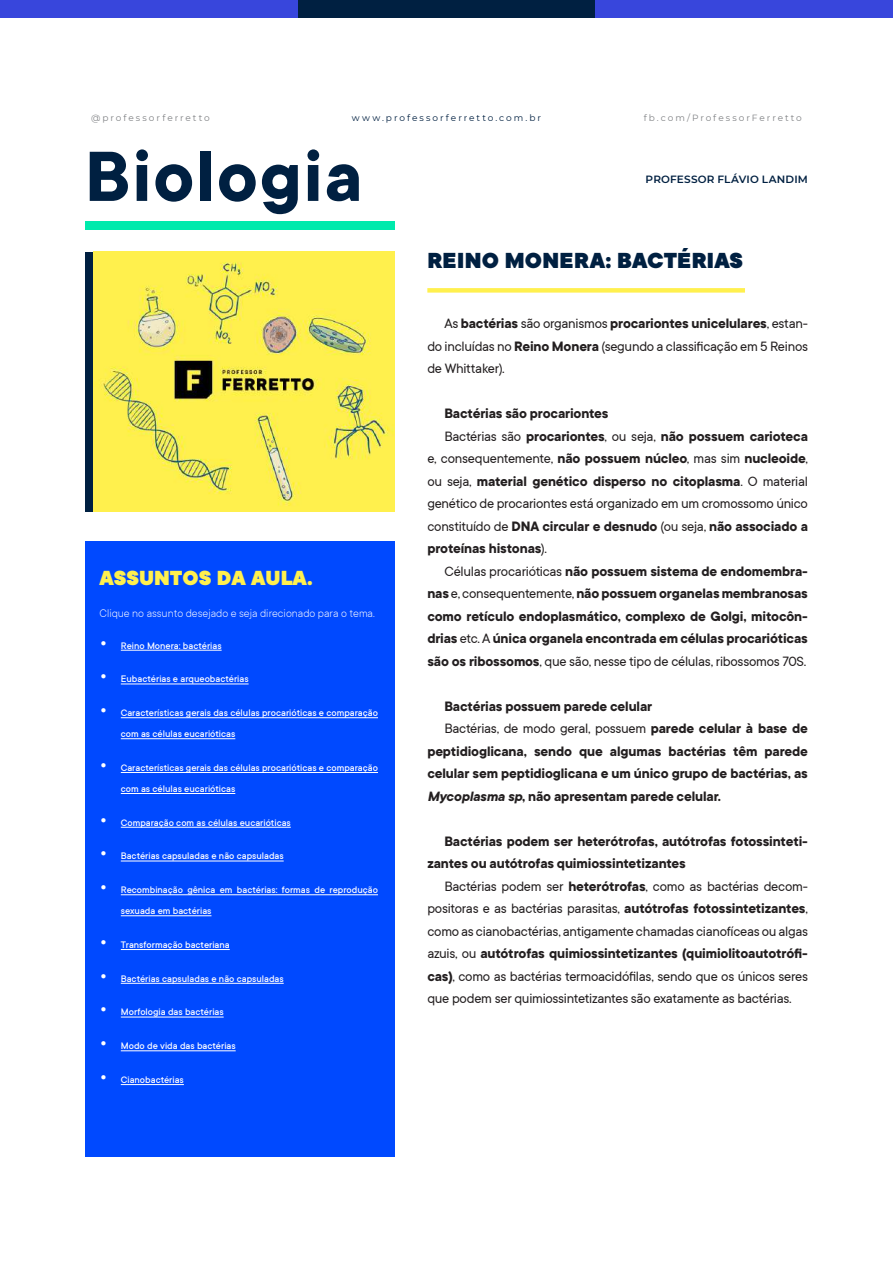
<style>
.page{position:relative;width:893px;height:1263px;background:#fff}
.page>*{position:absolute;margin:0;border:0;box-sizing:border-box;transform-origin:0 0}
.t1{font:700 78px "TT Commons";letter-spacing:.025em;color:#002041}
.t2{font:900 24px "TT Commons";letter-spacing:.01em;color:#002041}
.t3{font:900 22.5px "TT Commons";color:#fff04e}
.t4{font:15px/22.5px "TT Commons";letter-spacing:-.015em;color:#231f20;text-align:justify}
.t5{font:700 15px/22.5px "TT Commons";letter-spacing:-.01em;color:#231f20}
.t6{font:300 12px "TT Commons";color:#fff}
.t7{font:500 10.5px/21px "TT Commons";color:#fff}
.t8{font:600 10.5px "Montserrat";letter-spacing:.02em;color:#002041}
.t9{font:9px "Montserrat";letter-spacing:.215em;color:#808285}
.t10{font:9px "Montserrat";letter-spacing:.22em;color:#002041}
.s1{font-size:21px}
.s2{font-weight:700}
.s3{font-weight:400}
.s4{font-style:italic}
</style>
<div class="page">
<div style="left:85px;top:252px;width:9px;height:259px;background:#002041"></div>
<img style="left:94px;top:252px;width:301px;height:259px">
<div style="left:85px;top:541px;width:310px;height:616px;background:#0049ff"></div>
<hr style="left:121px;top:650px;width:101px;height:1px;background:#fff">
<hr style="left:121px;top:684px;width:128px;height:1px;background:#fff">
<hr style="left:121px;top:717px;width:257px;height:1px;background:#fff">
<hr style="left:121px;top:738px;width:114px;height:1px;background:#fff">
<hr style="left:121px;top:772px;width:257px;height:1px;background:#fff">
<hr style="left:121px;top:793px;width:114px;height:1px;background:#fff">
<hr style="left:121px;top:827px;width:170px;height:1px;background:#fff">
<hr style="left:121px;top:861px;width:163px;height:1px;background:#fff">
<hr style="left:121px;top:894px;width:257px;height:1px;background:#fff">
<hr style="left:121px;top:915px;width:90px;height:1px;background:#fff">
<hr style="left:121px;top:949px;width:109px;height:1px;background:#fff">
<hr style="left:121px;top:983px;width:163px;height:1px;background:#fff">
<hr style="left:121px;top:1017px;width:103px;height:1px;background:#fff">
<hr style="left:121px;top:1050px;width:115px;height:1px;background:#fff">
<hr style="left:121px;top:1084px;width:63px;height:1px;background:#fff">
<div style="left:427px;top:288px;width:318px;height:5px;background:#fff04e"></div>
<div style="left:85px;top:221px;width:103px;height:9px;background:#00eaac"></div>
<div style="left:188px;top:221px;width:103px;height:9px;background:#00eaac"></div>
<div style="left:291px;top:221px;width:104px;height:9px;background:#00eaac"></div>
<div style="left:0;top:0;width:298px;height:17px;background:#3846dc"></div>
<div style="left:298px;top:0;width:297px;height:17px;background:#002041"></div>
<div style="left:595px;top:0;width:298px;height:17px;background:#3846dc"></div>
<p class="t9" style="left:91px;top:112px;width:120px">@professorferretto</p>
<p class="t10" style="left:352px;top:112px;width:191px">www.professorferretto.com.br</p>
<p class="t9" style="left:644px;top:112px;width:160px">fb.com/ProfessorFerretto</p>
<h1 class="t1" style="left:85px;top:133px;width:279px">Biologia</h1>
<h3 class="t3" style="left:100px;top:565px;width:215px">ASSUNTOS DA AULA.</h3>
<p class="t6" style="left:100px;top:606px;width:277px">Clique no assunto desejado e seja direcionado para o tema.</p>
<p class="t7" style="left:100px;top:635px;width:124px"><span class="s1">•</span> Reino Monera: bactérias</p>
<p class="t7" style="left:100px;top:669px;width:151px"><span class="s1">•</span> Eubactérias e arqueobactérias</p>
<p class="t7" style="left:121px;top:702px;width:259px;text-indent:-21px"><span class="s1">•</span> Características gerais das células procarióticas e comparação com as células eucarióticas</p>
<p class="t7" style="left:121px;top:757px;width:259px;text-indent:-21px"><span class="s1">•</span> Características gerais das células procarióticas e comparação com as células eucarióticas</p>
<p class="t7" style="left:100px;top:812px;width:193px"><span class="s1">•</span> Comparação com as células eucarióticas</p>
<p class="t7" style="left:100px;top:846px;width:186px"><span class="s1">•</span> Bactérias capsuladas e não capsuladas</p>
<p class="t7" style="left:121px;top:879px;width:259px;text-indent:-21px"><span class="s1">•</span> Recombinação gênica em bactérias: formas de reprodução sexuada em bactérias</p>
<p class="t7" style="left:100px;top:934px;width:132px"><span class="s1">•</span> Transformação bacteriana</p>
<p class="t7" style="left:100px;top:968px;width:186px"><span class="s1">•</span> Bactérias capsuladas e não capsuladas</p>
<p class="t7" style="left:100px;top:1002px;width:126px"><span class="s1">•</span> Morfologia das bactérias</p>
<p class="t7" style="left:100px;top:1035px;width:138px"><span class="s1">•</span> Modo de vida das bactérias</p>
<p class="t7" style="left:100px;top:1069px;width:86px"><span class="s1">•</span> Cianobactérias</p>
<p class="t8" style="left:646px;top:172px;width:164px">PROFESSOR FLÁVIO LANDIM</p>
<h2 class="t2" style="left:427px;top:247px;width:317px">REINO MONERA: BACTÉRIAS</h2>
<p class="t4" style="left:427px;top:313px;width:382px;text-indent:17px">As <span class="s2">bactérias</span> são organismos <span class="s2">procariontes unicelulares</span>, estan&shy;do incluídas no <span class="s2">Reino Monera</span> (segundo a classificação em 5 Reinos de Whittaker).</p>
<p class="t5" style="left:444px;top:403px;width:166px">Bactérias são procariontes</p>
<p class="t5" style="left:444px;top:425px;width:365px"><span class="s3">Bactérias são</span> procariontes<span class="s3">, ou seja,</span> não possuem carioteca</p>
<p class="t4" style="left:427px;top:448px;width:382px">e, consequentemente, <span class="s2">não possuem núcleo</span>, mas sim <span class="s2">nucleoide</span>,</p>
<p class="t5" style="left:427px;top:470px;width:382px"><span class="s3">ou seja,</span> material genético disperso no citoplasma<span class="s3">. O material</span></p>
<p class="t4" style="left:427px;top:493px;width:382px">genético de procariontes está organizado em um cromossomo único</p>
<p class="t5" style="left:427px;top:515px;width:382px"><span class="s3">constituído de</span> DNA circular e desnudo <span class="s3">(ou seja,</span> não associado a</p>
<p class="t5" style="left:427px;top:538px;width:121px">proteínas histonas<span class="s3">).</span></p>
<p class="t5" style="left:444px;top:560px;width:365px"><span class="s3">Células procarióticas</span> não possuem sistema de endomembra-</p>
<p class="t5" style="left:427px;top:583px;width:382px">nas <span class="s3">e, consequentemente,</span> não possuem organelas membranosas</p>
<p class="t5" style="left:427px;top:605px;width:382px">como retículo endoplasmático, complexo de Golgi, mitocôn-</p>
<p class="t5" style="left:427px;top:628px;width:382px">drias <span class="s3">etc. A</span> única organela encontrada em células procarióticas</p>
<p class="t4" style="left:427px;top:650px;width:381px"><span class="s2">são os ribossomos</span>, que são, nesse tipo de células, ribossomos 70S.</p>
<p class="t5" style="left:444px;top:695px;width:209px">Bactérias possuem parede celular</p>
<p class="t4" style="left:444px;top:718px;width:365px">Bactérias, de modo geral, possuem <span class="s2">parede celular à base de</span></p>
<p class="t5" style="left:427px;top:740px;width:382px">peptidioglicana, sendo que algumas bactérias têm parede</p>
<p class="t5" style="left:427px;top:763px;width:382px">celular sem peptidioglicana e um único grupo de bactérias, as</p>
<p class="t5" style="left:427px;top:785px;width:295px"><span class="s4">Mycoplasma sp</span>, não apresentam parede celular.</p>
<p class="t5" style="left:427px;top:830px;width:382px;text-indent:17px">Bactérias podem ser heterótrofas, autótrofas fotossinteti&shy;zantes ou autótrofas quimiossintetizantes</p>
<p class="t4" style="left:427px;top:875px;width:382px;text-indent:17px">Bactérias podem ser <span class="s2">heterótrofas</span>, como as bactérias decom&shy;positoras e as bactérias parasitas, <span class="s2">autótrofas fotossintetizantes</span>, como as cianobactérias, antigamente chamadas cianofíceas ou algas azuis, ou <span class="s2">autótrofas quimiossintetizantes (quimiolitoautotrófi&shy;cas)</span>, como as bactérias termoacidófilas, sendo que os únicos seres que podem ser quimiossintetizantes são exatamente as bactérias.</p>
</div>
